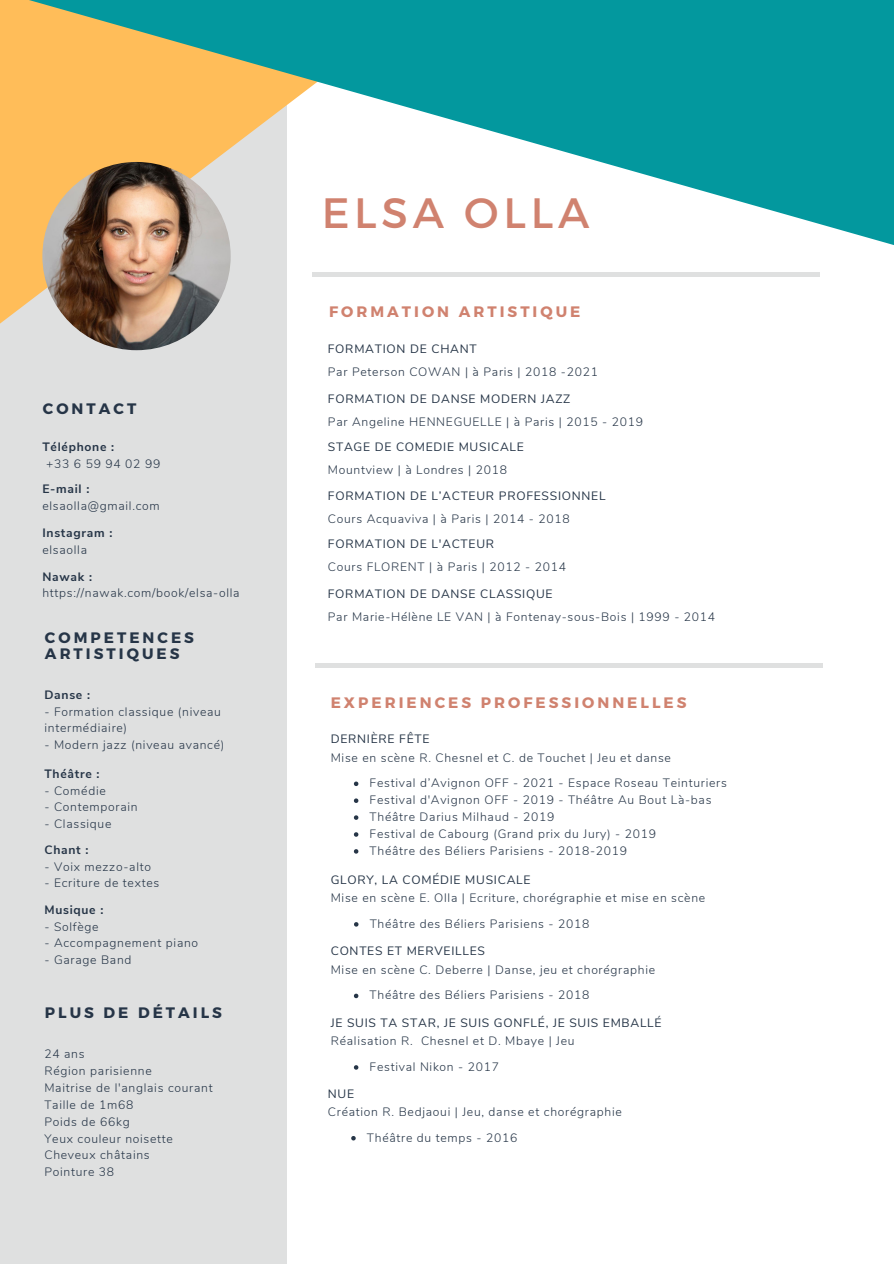
<style>
.page{position:relative;width:894px;height:1264px;background:#fff}
.page>*{position:absolute;margin:0;border:0;box-sizing:border-box;transform-origin:0 0}
.t1{font:42.45px "Montserrat";letter-spacing:.11em;color:#d0826f}
.t2{font:700 15.15px "Montserrat";letter-spacing:.2em;color:#d0826f}
.t3{font:700 15.15px "Montserrat";letter-spacing:.2em;color:#263547}
.t4{font:300 12.15px/16.5px "Nunito";letter-spacing:.06em;color:#263547}
.t5{font:12.15px "Nunito Sans";letter-spacing:.06em;color:#263547}
.t6{font:700 12.15px "Nunito Sans";letter-spacing:.06em;color:#263547}
</style>
<div class="page">
<div style="left:0;top:0;width:287px;height:1263px;background:#dfe0e0"></div>
<hr style="left:312px;top:273px;width:507px;height:4px;background:#dfe0e0">
<svg style="left:0;top:273px;width:218px;height:78px"></svg>
<img style="left:42px;top:162px;width:189px;height:188px;border-radius:50%">
<svg style="left:0;top:0;width:893px;height:273px"></svg>
<hr style="left:315px;top:663px;width:506px;height:4px;background:#dfe0e0">
<svg style="left:354px;top:781px;width:4px;height:5px"></svg>
<svg style="left:354px;top:798px;width:4px;height:5px"></svg>
<svg style="left:354px;top:815px;width:4px;height:4px"></svg>
<svg style="left:354px;top:832px;width:4px;height:4px"></svg>
<svg style="left:354px;top:849px;width:4px;height:4px"></svg>
<svg style="left:354px;top:993px;width:4px;height:5px"></svg>
<svg style="left:354px;top:922px;width:4px;height:4px"></svg>
<svg style="left:354px;top:1065px;width:4px;height:4px"></svg>
<svg style="left:351px;top:1136px;width:4px;height:4px"></svg>
<p class="t3" style="left:43px;top:399px;width:95px">CONTACT</p>
<p class="t6" style="left:42px;top:439px;width:73px">Téléphone :</p>
<p class="t4" style="left:46px;top:455px;width:116px">+33 6 59 94 02 99</p>
<p class="t6" style="left:42px;top:480px;width:49px">E-mail :</p>
<p class="t4" style="left:42px;top:497px;width:119px">elsaolla@gmail.com</p>
<p class="t6" style="left:42px;top:524px;width:72px">Instagram :</p>
<p class="t4" style="left:42px;top:541px;width:46px">elsaolla</p>
<p class="t6" style="left:42px;top:568px;width:51px">Nawak :</p>
<p class="t4" style="left:42px;top:585px;width:199px">https://nawak.com/book/elsa-olla</p>
<p class="t3" style="left:45px;top:628px;width:150px">COMPETENCES</p>
<p class="t3" style="left:45px;top:644px;width:136px">ARTISTIQUES</p>
<p class="t6" style="left:44px;top:687px;width:47px">Danse :</p>
<p class="t4" style="left:44px;top:703px;width:178px">- Formation classique (niveau intermédiaire)</p>
<p class="t4" style="left:44px;top:736px;width:181px">- Modern jazz (niveau avancé)</p>
<p class="t6" style="left:44px;top:765px;width:57px">Théâtre :</p>
<p class="t4" style="left:44px;top:782px;width:63px">- Comédie</p>
<p class="t4" style="left:44px;top:798px;width:95px">- Contemporain</p>
<p class="t4" style="left:44px;top:815px;width:68px">- Classique</p>
<p class="t6" style="left:44px;top:842px;width:46px">Chant :</p>
<p class="t4" style="left:44px;top:858px;width:108px">- Voix mezzo-alto</p>
<p class="t4" style="left:44px;top:875px;width:116px">- Ecriture de textes</p>
<p class="t6" style="left:44px;top:901px;width:60px">Musique :</p>
<p class="t4" style="left:44px;top:918px;width:56px">- Solfège</p>
<p class="t4" style="left:44px;top:934px;width:155px">- Accompagnement piano</p>
<p class="t4" style="left:44px;top:951px;width:89px">- Garage Band</p>
<p class="t3" style="left:45px;top:1002px;width:178px">PLUS DE DÉTAILS</p>
<p class="t4" style="left:44px;top:1045px;width:42px">24 ans</p>
<p class="t4" style="left:44px;top:1062px;width:109px">Région parisienne</p>
<p class="t4" style="left:44px;top:1079px;width:170px">Maitrise de l'anglais courant</p>
<p class="t4" style="left:44px;top:1096px;width:90px">Taille de 1m68</p>
<p class="t4" style="left:44px;top:1113px;width:87px">Poids de 66kg</p>
<p class="t4" style="left:44px;top:1130px;width:130px">Yeux couleur noisette</p>
<p class="t4" style="left:44px;top:1147px;width:107px">Cheveux châtains</p>
<p class="t4" style="left:44px;top:1164px;width:71px">Pointure 38</p>
<p class="t1" style="left:321px;top:185px;width:269px">ELSA OLLA</p>
<p class="t2" style="left:329px;top:302px;width:253px">FORMATION ARTISTIQUE</p>
<p class="t5" style="left:328px;top:341px;width:150px">FORMATION DE CHANT</p>
<p class="t4" style="left:328px;top:364px;width:271px">Par Peterson COWAN | à Paris | 2018 -2021</p>
<p class="t5" style="left:328px;top:390px;width:244px">FORMATION DE DANSE MODERN JAZZ</p>
<p class="t4" style="left:328px;top:413px;width:316px">Par Angeline HENNEGUELLE | à Paris | 2015 - 2019</p>
<p class="t5" style="left:328px;top:439px;width:197px">STAGE DE COMEDIE MUSICALE</p>
<p class="t4" style="left:328px;top:462px;width:181px">Mountview | à Londres | 2018</p>
<p class="t5" style="left:328px;top:487px;width:279px">FORMATION DE L’ACTEUR PROFESSIONNEL</p>
<p class="t4" style="left:328px;top:510px;width:243px">Cours Acquaviva | à Paris | 2014 - 2018</p>
<p class="t5" style="left:328px;top:536px;width:168px">FORMATION DE L'ACTEUR</p>
<p class="t4" style="left:328px;top:559px;width:239px">Cours FLORENT | à Paris | 2012 - 2014</p>
<p class="t5" style="left:328px;top:586px;width:226px">FORMATION DE DANSE CLASSIQUE</p>
<p class="t4" style="left:328px;top:609px;width:389px">Par Marie-Hélène LE VAN | à Fontenay-sous-Bois | 1999 - 2014</p>
<p class="t2" style="left:330px;top:692px;width:357px">EXPERIENCES PROFESSIONNELLES</p>
<p class="t5" style="left:330px;top:730px;width:100px">DERNIÈRE FÊTE</p>
<p class="t4" style="left:330px;top:749px;width:341px">Mise en scène R. Chesnel et C. de Touchet | Jeu et danse</p>
<p class="t4" style="left:369px;top:775px;width:358px">Festival d’Avignon OFF - 2021 - Espace Roseau Teinturiers</p>
<p class="t4" style="left:369px;top:791px;width:343px">Festival d'Avignon OFF - 2019 - Théâtre Au Bout Là-bas</p>
<p class="t4" style="left:369px;top:808px;width:186px">Théâtre Darius Milhaud - 2019</p>
<p class="t4" style="left:369px;top:825px;width:288px">Festival de Cabourg (Grand prix du Jury) - 2019</p>
<p class="t4" style="left:369px;top:842px;width:259px">Théâtre des Béliers Parisiens - 2018-2019</p>
<p class="t5" style="left:330px;top:871px;width:201px">GLORY, LA COMÉDIE MUSICALE</p>
<p class="t4" style="left:330px;top:890px;width:376px">Mise en scène E. Olla | Ecriture, chorégraphie et mise en scène</p>
<p class="t4" style="left:369px;top:915px;width:221px">Théâtre des Béliers Parisiens - 2018</p>
<p class="t5" style="left:330px;top:942px;width:156px">CONTES ET MERVEILLES</p>
<p class="t4" style="left:330px;top:961px;width:326px">Mise en scène C. Deberre | Danse, jeu et chorégraphie</p>
<p class="t4" style="left:369px;top:987px;width:221px">Théâtre des Béliers Parisiens - 2018</p>
<p class="t5" style="left:330px;top:1014px;width:332px">JE SUIS TA STAR, JE SUIS GONFLÉ, JE SUIS EMBALLÉ</p>
<p class="t4" style="left:330px;top:1033px;width:245px">Réalisation R. Chesnel et D. Mbaye | Jeu</p>
<p class="t4" style="left:369px;top:1058px;width:131px">Festival Nikon - 2017</p>
<p class="t5" style="left:328px;top:1085px;width:28px">NUE</p>
<p class="t4" style="left:328px;top:1103px;width:295px">Création R. Bedjaoui | Jeu, danse et chorégraphie</p>
<p class="t4" style="left:367px;top:1129px;width:152px">Théâtre du temps - 2016</p>
</div>
